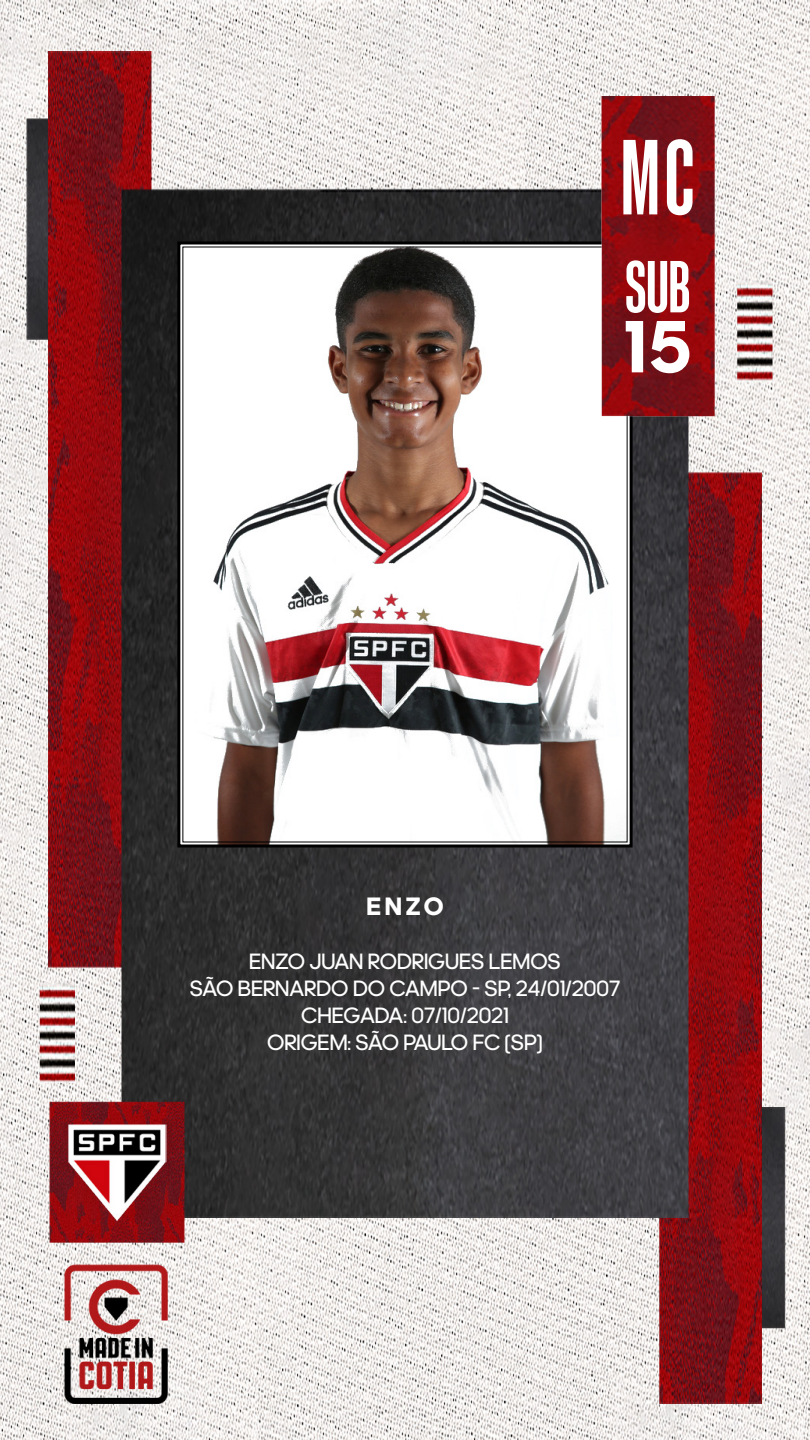
<style>
.page{position:relative;width:810px;height:1440px;background:#fff}
.page>*{position:absolute;margin:0;border:0;box-sizing:border-box;transform-origin:0 0}
.t1{font:700 108.75px "adineue PR Ovariable 100";color:#fff}
.t2{font:75px/60px "adineue PR Ovariable";color:#fff}
.t3{font:25.5px "adineue PR Ovariable";color:#fff}
.t4{font:22.5px/27px "adineue PR Ovariable";color:#fff;text-align:center}
</style>
<div class="page">
<img style="left:0;top:0;width:810px;height:1440px">
<svg style="left:176px;top:240px;width:458px;height:609px"></svg>
<img style="left:68px;top:1124px;width:98px;height:99px">
<h1 class="t1" style="left:621px;top:120px;width:75px">MC</h1>
<h2 class="t2" style="left:624px;top:261px;width:69px">SUB<br>15</h2>
<p class="t3" style="left:366px;top:894px;width:79px">ENZO</p>
<p class="t4" style="left:190px;top:949px;width:432px">ENZO JUAN RODRIGUES LEMOS<br>SÃO BERNARDO DO CAMPO - SP, 24/01/2007<br>CHEGADA: 07/10/2021<br>ORIGEM: SÃO PAULO FC (SP)</p>
</div>
